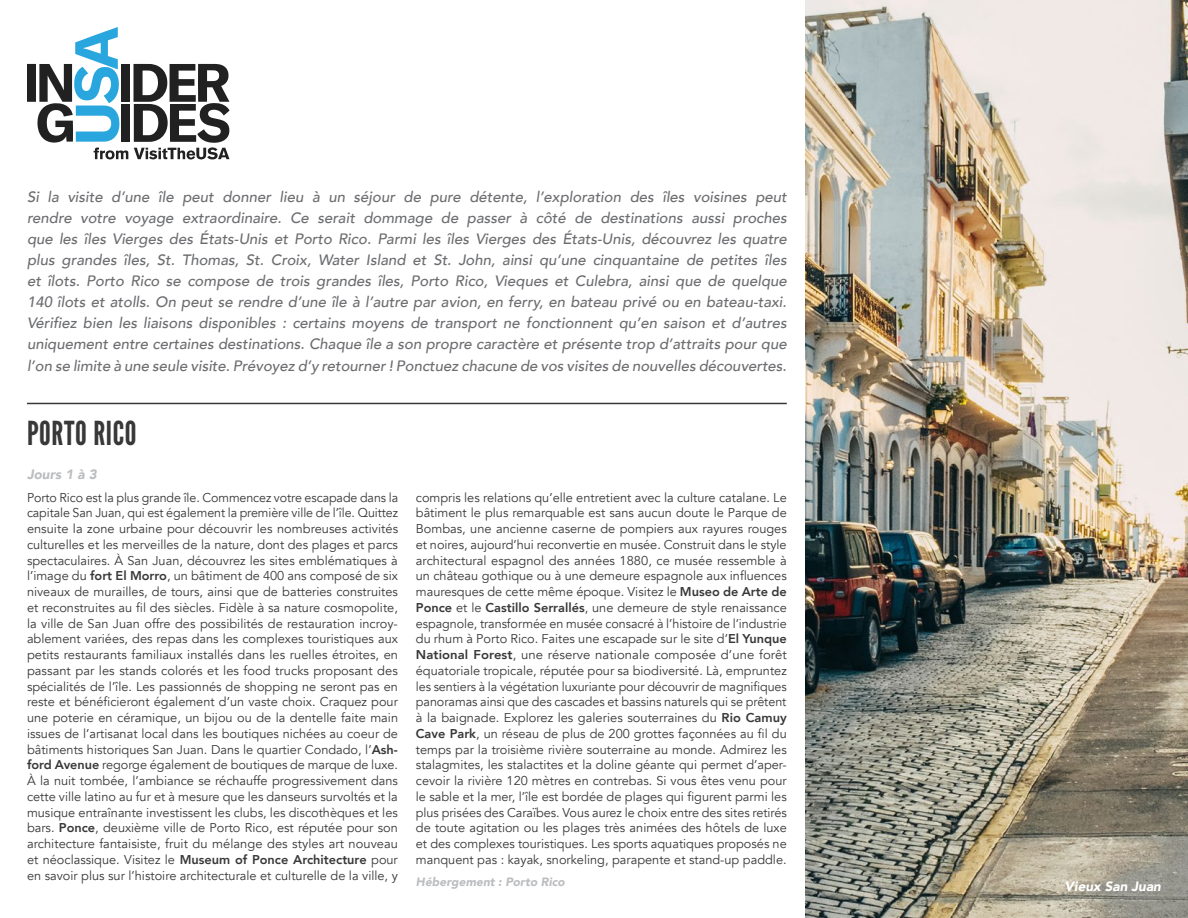
<style>
.page{position:relative;width:1188px;height:918px;background:#fff}
.page>*{position:absolute;margin:0;border:0;box-sizing:border-box;transform-origin:0 0}
.Section_Title{font:33px "League Gothic";letter-spacing:.02em;color:#383839}
.Summary_Text{font:italic 500 15px/21px "Avenir";color:#6c6d70;text-align:justify}
.Photo_Caption{font:italic 900 13.5px "Avenir";color:#fff}
.Accommodation{font:italic 900 13.5px "Avenir";color:#bcbdc0}
.t1{font:12.75px/15.8px "Avenir";color:#383839;text-align:justify}
.Accommodation-2{font:italic 900 12px "Avenir";color:#bcbdc0}
.s1{font-weight:800}
</style>
<div class="page">
<img style="left:806px;top:0;width:382px;height:918px">
<hr style="left:27px;top:403px;width:760px;height:1px;background:#383839">
<div style="left:121px;top:64px;width:9px;height:38px;background:#212121"></div>
<div style="left:121px;top:104px;width:9px;height:38px;background:#212121"></div>
<svg style="left:27px;top:27px;width:101px;height:132px"></svg>
<svg style="left:134px;top:64px;width:96px;height:95px"></svg>
<p class="Summary_Text" style="left:27px;top:186px;width:761px">Si la visite d’une île peut donner lieu à un séjour de pure détente, l’exploration des îles voisines peut rendre votre voyage extraordinaire. Ce serait dommage de passer à côté de destinations aussi proches que les îles Vierges des États-Unis et Porto Rico. Parmi les îles Vierges des États-Unis, découvrez les quatre plus grandes îles, St. Thomas, St. Croix, Water Island et St. John, ainsi qu’une cinquantaine de petites îles et îlots. Porto Rico se compose de trois grandes îles, Porto Rico, Vieques et Culebra, ainsi que de quelque 140 îlots et atolls. On peut se rendre d’une île à l’autre par avion, en ferry, en bateau privé ou en bateau-taxi.<br>Vérifiez bien les liaisons disponibles : certains moyens de transport ne fonctionnent qu’en saison et d’autres uniquement entre certaines destinations. Chaque île a son propre caractère et présente trop d’attraits pour que</p>
<p class="Summary_Text" style="left:27px;top:356px;width:761px">l’on se limite à une seule visite. Prévoyez d’y retourner ! Ponctuez chacune de vos visites de nouvelles découvertes.</p>
<p class="Section_Title" style="left:27px;top:413px;width:111px">PORTO RICO</p>
<p class="Accommodation" style="left:27px;top:463px;width:71px">Jours 1 à 3</p>
<p class="t1" style="left:27px;top:490px;width:373px">Porto Rico est la plus grande île. Commencez votre escapade dans la capitale San Juan, qui est également la première ville de l’île. Quittez ensuite la zone urbaine pour découvrir les nombreuses activités culturelles et les merveilles de la nature, dont des plages et parcs spectaculaires. À San Juan, découvrez les sites emblématiques à l’image du <span class="s1">fort El Morro</span>, un bâtiment de 400 ans composé de six niveaux de murailles, de tours, ainsi que de batteries construites et reconstruites au fil des siècles. Fidèle à sa nature cosmopolite, la ville de San Juan offre des possibilités de restauration incroy&shy;ablement variées, des repas dans les complexes touristiques aux petits restaurants familiaux installés dans les ruelles étroites, en passant par les stands colorés et les food trucks proposant des spécialités de l’île. Les passionnés de shopping ne seront pas en reste et bénéficieront également d’un vaste choix. Craquez pour une poterie en céramique, un bijou ou de la dentelle faite main issues de l’artisanat local dans les boutiques nichées au coeur de bâtiments historiques San Juan. Dans le quartier Condado, l’<span class="s1">Ash&shy;ford Avenue</span> regorge également de boutiques de marque de luxe.<br>À la nuit tombée, l’ambiance se réchauffe progressivement dans cette ville latino au fur et à mesure que les danseurs survoltés et la musique entraînante investissent les clubs, les discothèques et les bars. <span class="s1">Ponce</span>, deuxième ville de Porto Rico, est réputée pour son architecture fantaisiste, fruit du mélange des styles art nouveau et néoclassique. Visitez le <span class="s1">Museum of Ponce Architecture</span> pour en savoir plus sur l’histoire architecturale et culturelle de la ville, y</p>
<p class="t1" style="left:416px;top:490px;width:373px">compris les relations qu’elle entretient avec la culture catalane. Le bâtiment le plus remarquable est sans aucun doute le Parque de Bombas, une ancienne caserne de pompiers aux rayures rouges et noires, aujourd’hui reconvertie en musée. Construit dans le style architectural espagnol des années 1880, ce musée ressemble à un château gothique ou à une demeure espagnole aux influences mauresques de cette même époque. Visitez le <span class="s1">Museo de Arte de Ponce</span> et le <span class="s1">Castillo Serrallés</span>, une demeure de style renaissance espagnole, transformée en musée consacré à l’histoire de l’industrie du rhum à Porto Rico. Faites une escapade sur le site d’<span class="s1">El Yunque National Forest</span>, une réserve nationale composée d’une forêt équatoriale tropicale, réputée pour sa biodiversité. Là, empruntez les sentiers à la végétation luxuriante pour découvrir de magnifiques panoramas ainsi que des cascades et bassins naturels qui se prêtent à la baignade. Explorez les galeries souterraines du <span class="s1">Rio Camuy Cave Park</span>, un réseau de plus de 200 grottes façonnées au fil du temps par la troisième rivière souterraine au monde. Admirez les stalagmites, les stalactites et la doline géante qui permet d’aper&shy;cevoir la rivière 120 mètres en contrebas. Si vous êtes venu pour le sable et la mer, l’île est bordée de plages qui figurent parmi les plus prisées des Caraïbes. Vous aurez le choix entre des sites retirés de toute agitation ou les plages très animées des hôtels de luxe et des complexes touristiques. Les sports aquatiques proposés ne manquent pas : kayak, snorkeling, parapente et stand-up paddle.</p>
<p class="Accommodation-2" style="left:416px;top:872px;width:151px">Hébergement : Porto Rico</p>
<p class="Photo_Caption" style="left:1065px;top:875px;width:98px">Vieux San Juan</p>
</div>
